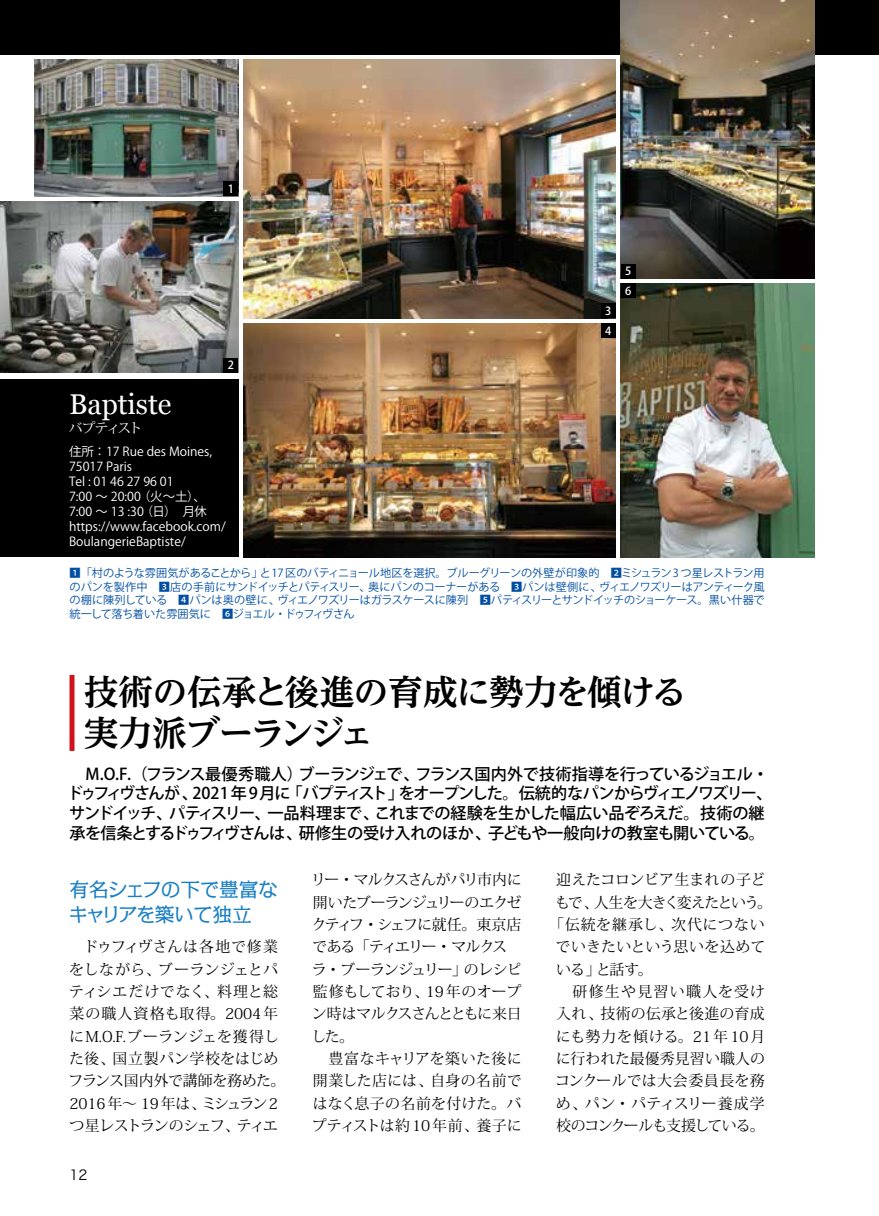
<style>
.page{position:relative;width:879px;height:1216px;background:#fff}
.page>*{position:absolute;margin:0;border:0;box-sizing:border-box;transform-origin:0 0}
.t1{font:700 34.65px/40.9px "UD Reimin Pro";letter-spacing:-.04em;color:#000}
.t2{font:28.53px "Georgia";color:#fff}
.t3{font:19.78px/24.8px "Kakumin Pro";letter-spacing:-.045em;color:#187fc4}
.t4{font:500 16.1px/19.8px "Koz Go Pro";letter-spacing:-.06em;color:#000}
.t5{font:14.88px/22.4px "Koz Min Pro";letter-spacing:-.005em;color:#000}
.t6{font:14.88px/22.4px "Koz Min Pro";letter-spacing:-.03em;color:#000}
.t7{font:14.88px "Koz Min Pro";letter-spacing:-.085em;color:#000}
.t8{font:14.88px "Koz Min Pro";letter-spacing:.05em;color:#000}
.t9{font:14.88px "Koz Min Pro";letter-spacing:-.08em;color:#000}
.t10{font:14.88px "Koz Min Pro";letter-spacing:.065em;color:#000}
.t11{font:14.88px "Koz Min Pro";letter-spacing:.02em;color:#000}
.t12{font:14.88px "Koz Min Pro";letter-spacing:.015em;color:#000}
.t13{font:14.88px "Koz Min Pro";letter-spacing:.025em;color:#000}
.t14{font:14.88px "Koz Min Pro";letter-spacing:.045em;color:#000}
.t15{font:14.88px "Koz Min Pro";letter-spacing:.09em;color:#000}
.t16{font:13.65px "Koz Min Pro";letter-spacing:-.16em;color:#fff}
.t17{font:13.65px "Hira Kaku Pro W3";color:#000}
.t18{font:12.42px/14.9px "Koz Go Pro";color:#fff}
.t19{font:11.2px/13.7px "Koz Go Pro";letter-spacing:-.04em;color:#004ea2;text-align:justify}
.t20{font:500 11.2px/19.8px "Koz Go Pro";color:#fff}
</style>
<div class="page">
<div style="left:0;top:0;width:878px;height:55px;background:#000"></div>
<div style="left:69px;top:675px;width:5px;height:76px;background:#d0121b"></div>
<div style="left:0;top:379px;width:238px;height:178px;background:#000"></div>
<img style="left:243px;top:60px;width:372px;height:258px">
<img style="left:243px;top:323px;width:372px;height:234px">
<img style="left:620px;top:0;width:194px;height:278px">
<img style="left:620px;top:283px;width:194px;height:274px">
<img style="left:0;top:201px;width:238px;height:171px">
<img style="left:35px;top:60px;width:203px;height:136px">
<div style="left:223px;top:181px;width:15px;height:15px;background:#000"></div>
<div style="left:600px;top:323px;width:15px;height:15px;background:#000"></div>
<div style="left:223px;top:358px;width:15px;height:14px;background:#000"></div>
<div style="left:600px;top:303px;width:15px;height:15px;background:#000"></div>
<div style="left:620px;top:264px;width:15px;height:14px;background:#000"></div>
<div style="left:620px;top:283px;width:15px;height:15px;background:#000"></div>
<p class="t20" style="left:228px;top:180px;width:8px">1</p>
<p class="t20" style="left:228px;top:356px;width:8px">2</p>
<h2 class="t2" style="left:69px;top:383px;width:104px">Baptiste</h2>
<p class="t16" style="left:69px;top:418px;width:75px">バプティスト</p>
<p class="t18" style="left:69px;top:444px;width:158px">住所 ：17 Rue des Moines,<br>75017 Paris<br>Tel : 01 46 27 96 01<br>7:00 ～ 20:00（火～土）、<br>7:00 ～ 13 :30（日）　月休https://www.facebook.com/<br>BoulangerieBaptiste/</p>
<p class="t20" style="left:605px;top:301px;width:8px">3</p>
<p class="t20" style="left:605px;top:321px;width:8px">4</p>
<p class="t20" style="left:624px;top:262px;width:8px">5<br>6</p>
<p class="t19" style="left:69px;top:566px;width:696px">1「村のような雰囲気があることから」と17 区のバティニョール地区を選択。ブルーグリーンの外壁が印象的　2ミシュラン3 つ星レストラン用のパンを製作中　3店の手前にサンドイッチとパティスリー、奥にパンのコーナーがある　3パンは壁側に、ヴィエノワズリーはアンティーク風の棚に陳列している　4パンは奥の壁に、ヴィエノワズリーはガラスケースに陳列　5パティスリーとサンドイッチのショーケース。黒い什器で統一して落ち着いた雰囲気に　6ジョエル・ドゥフィヴさん</p>
<h1 class="t1" style="left:84px;top:671px;width:604px">技術の伝承と後進の育成に勢力を傾ける実力派ブーランジェ</h1>
<h3 class="t4" style="left:67px;top:764px;width:706px">　M.O.F.（フランス最優秀職人）ブーランジェで、フランス国内外で技術指導を行っているジョエル・ドゥフィヴさんが、2021 年 9 月に「バプティスト」をオープンした。伝統的なパンからヴィエノワズリー、サンドイッチ、パティスリー、一品料理まで、これまでの経験を生かした幅広い品ぞろえだ。技術の継承を信条とするドゥフィヴさんは、研修生の受け入れのほか、子どもや一般向けの教室も開いている。</h3>
<h3 class="t3" style="left:69px;top:875px;width:211px">有名シェフの下で豊富なキャリアを築いて独立</h3>
<h3 class="t5" style="left:69px;top:935px;width:218px">　ドゥフィヴさんは各地で修業をしながら、ブーランジェとパティシエだけでなく、料理と総菜の職人資格も取得。2004年にM.O.F.ブーランジェを獲得した後、国立製パン学校をはじめフランス国内外で講師を務めた。<br>2016年～ 19年は、ミシュラン2つ星レストランのシェフ、ティエ</h3>
<p class="t17" style="left:69px;top:1162px;width:19px">12</p>
<h3 class="t6" style="left:311px;top:868px;width:212px">リー・マルクスさんがパリ市内に開いたブーランジュリーのエクゼクティフ・シェフに就任。東京店である「ティエリー・マルクス　ラ・ブーランジュリー」のレシピ監修もしており、19年のオープン時はマルクスさんとともに来日した。<br>　豊富なキャリアを築いた後に開業した店には、自身の名前ではなく息子の名前を付けた。バプティストは約 10年前、養子に</h3>
<h3 class="t5" style="left:556px;top:868px;width:210px">迎えたコロンビア生まれの子ど</h3>
<h3 class="t7" style="left:555px;top:891px;width:218px">もで、人生を大きく変えたという。</h3>
<h3 class="t10" style="left:548px;top:914px;width:217px">「伝統を継承し、次代につない</h3>
<h3 class="t11" style="left:555px;top:936px;width:211px">でいきたいという思いを込めて</h3>
<h3 class="t5" style="left:556px;top:957px;width:98px">いる」と話す。</h3>
<h3 class="t15" style="left:556px;top:981px;width:210px">　研修生や見習い職人を受け</h3>
<h3 class="t12" style="left:556px;top:1003px;width:210px">入れ、技術の伝承と後進の育成</h3>
<h3 class="t8" style="left:555px;top:1025px;width:211px">にも勢力を傾ける。21年 10月</h3>
<h3 class="t5" style="left:555px;top:1046px;width:210px">に行われた最優秀見習い職人の</h3>
<h3 class="t13" style="left:555px;top:1070px;width:211px">コンクールでは大会委員長を務</h3>
<h3 class="t14" style="left:555px;top:1092px;width:210px">め、パン・パティスリー養成学</h3>
<h3 class="t9" style="left:556px;top:1114px;width:210px">校のコンクールも支援している。</h3>
</div>
